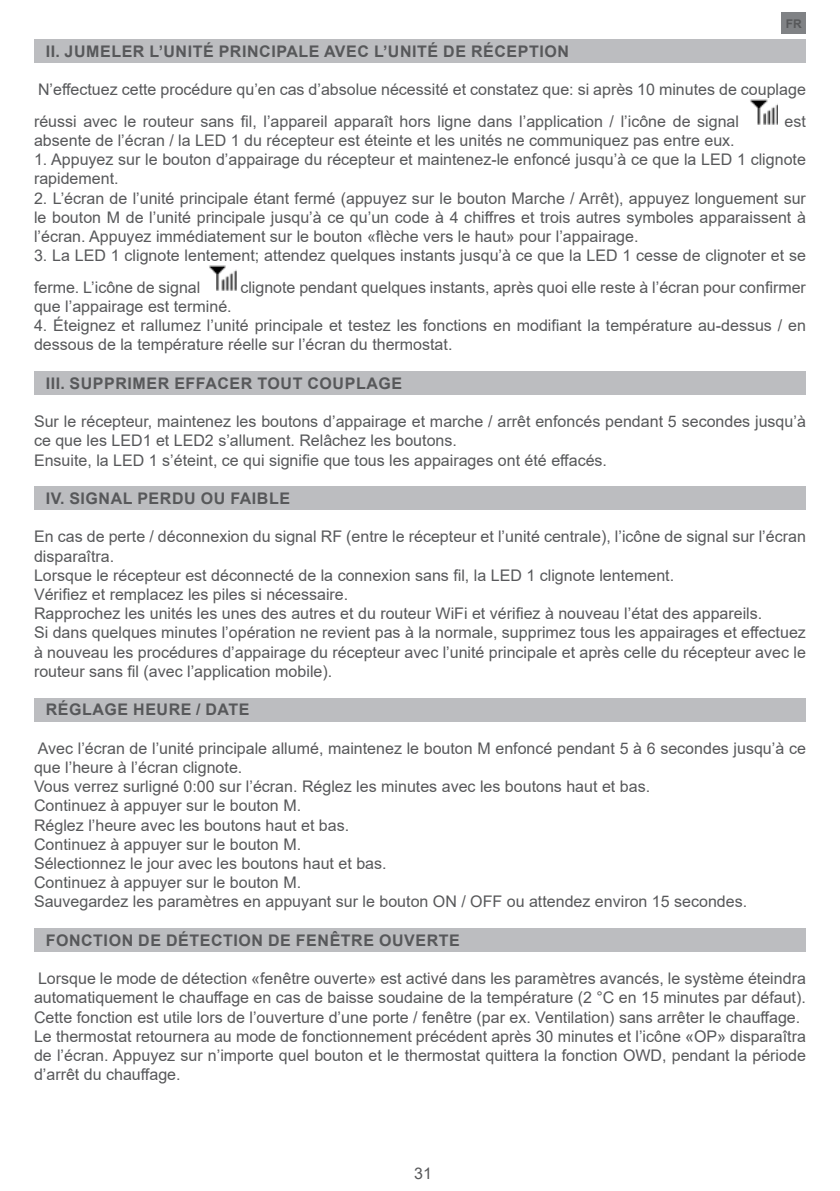
<style>
.page{position:relative;width:840px;height:1191px;background:#fff}
.page>*{position:absolute;margin:0;border:0;box-sizing:border-box;transform-origin:0 0}
.t1{font:16px/19.2px "Arial";color:#57585a}
.UPPERCASE_TITLE{font:700 16px "Arial";letter-spacing:.035em;color:#57585a}
.t2{font:700 12px "Arial";color:#57585a}
</style>
<div class="page">
<div style="left:781px;top:12px;width:24px;height:22px;background:#808285"></div>
<div style="left:34px;top:40px;width:771px;height:23px;background:#bcbdc0"></div>
<div style="left:34px;top:371px;width:771px;height:24px;background:#bcbdc0"></div>
<div style="left:34px;top:487px;width:771px;height:23px;background:#bcbdc0"></div>
<div style="left:34px;top:698px;width:771px;height:23px;background:#bcbdc0"></div>
<div style="left:34px;top:928px;width:771px;height:24px;background:#bcbdc0"></div>
<img style="left:750px;top:99px;width:27px;height:26px">
<img style="left:209px;top:265px;width:27px;height:26px">
<p class="t2" style="left:785px;top:15px;width:17px">FR</p>
<p class="UPPERCASE_TITLE" style="left:46px;top:40px;width:524px">II. JUMELER L’UNITÉ PRINCIPALE AVEC L’UNITÉ DE RÉCEPTION</p>
<p class="t1" style="left:34px;top:74px;width:773px;line-height:31.4px">N’effectuez cette procédure qu’en cas d’absolue nécessité et constatez que: si après 10 minutes de couplage réussi avec le routeur sans fil, l’appareil apparaît hors ligne dans l’application / l’icône de signal</p>
<p class="t1" style="left:784px;top:111px;width:23px">est</p>
<p class="t1" style="left:34px;top:131px;width:701px">absente de l’écran / la LED 1 du récepteur est éteinte et les unités ne communiquez pas entre eux.</p>
<p class="t1" style="left:34px;top:150px;width:773px">1. Appuyez sur le bouton d’appairage du récepteur et maintenez-le enfoncé jusqu’à ce que la LED 1 clignote rapidement.</p>
<p class="t1" style="left:34px;top:188px;width:773px;text-align:justify">2. L’écran de l’unité principale étant fermé (appuyez sur le bouton Marche / Arrêt), appuyez longuement sur le bouton M de l’unité principale jusqu’à ce qu’un code à 4 chiffres et trois autres symboles apparaissent à l’écran. Appuyez immédiatement sur le bouton «flèche vers le haut» pour l’appairage.</p>
<p class="t1" style="left:34px;top:240px;width:773px;line-height:31.4px">3. La LED 1 clignote lentement; attendez quelques instants jusqu’à ce que la LED 1 cesse de clignoter et se ferme. L’icône de signal</p>
<p class="t1" style="left:240px;top:277px;width:566px">clignote pendant quelques instants, après quoi elle reste à l’écran pour confirmer</p>
<p class="t1" style="left:34px;top:297px;width:199px">que l’appairage est terminé.</p>
<p class="t1" style="left:34px;top:316px;width:773px">4. Éteignez et rallumez l’unité principale et testez les fonctions en modifiant la température au-dessus / en dessous de la température réelle sur l’écran du thermostat.</p>
<p class="UPPERCASE_TITLE" style="left:46px;top:372px;width:358px">III. SUPPRIMER EFFACER TOUT COUPLAGE</p>
<p class="t1" style="left:34px;top:412px;width:773px">Sur le récepteur, maintenez les boutons d’appairage et marche / arrêt enfoncés pendant 5 secondes jusqu’à ce que les LED1 et LED2 s’allument. Relâchez les boutons.</p>
<p class="t1" style="left:34px;top:450px;width:574px">Ensuite, la LED 1 s’éteint, ce qui signifie que tous les appairages ont été effacés.</p>
<p class="UPPERCASE_TITLE" style="left:46px;top:487px;width:246px">IV. SIGNAL PERDU OU FAIBLE</p>
<p class="t1" style="left:34px;top:527px;width:773px">En cas de perte / déconnexion du signal RF (entre le récepteur et l’unité centrale), l’icône de signal sur l’écran disparaîtra.</p>
<p class="t1" style="left:34px;top:565px;width:641px">Lorsque le récepteur est déconnecté de la connexion sans fil, la LED 1 clignote lentement.</p>
<p class="t1" style="left:34px;top:585px;width:315px">Vérifiez et remplacez les piles si nécessaire.</p>
<p class="t1" style="left:34px;top:604px;width:729px">Rapprochez les unités les unes des autres et du routeur WiFi et vérifiez à nouveau l’état des appareils.</p>
<p class="t1" style="left:34px;top:623px;width:773px;text-align:justify">Si dans quelques minutes l’opération ne revient pas à la normale, supprimez tous les appairages et effectuez à nouveau les procédures d’appairage du récepteur avec l’unité principale et après celle du récepteur avec le routeur sans fil (avec l’application mobile).</p>
<p class="UPPERCASE_TITLE" style="left:46px;top:698px;width:205px">RÉGLAGE HEURE / DATE</p>
<p class="t1" style="left:34px;top:738px;width:773px">Avec l’écran de l’unité principale allumé, maintenez le bouton M enfoncé pendant 5 à 6 secondes jusqu’à ce que l’heure à l’écran clignote.</p>
<p class="t1" style="left:34px;top:777px;width:617px">Vous verrez surligné 0:00 sur l’écran. Réglez les minutes avec les boutons haut et bas.</p>
<p class="t1" style="left:34px;top:796px;width:268px">Continuez à appuyer sur le bouton M.</p>
<p class="t1" style="left:34px;top:815px;width:316px">Réglez l’heure avec les boutons haut et bas.</p>
<p class="t1" style="left:34px;top:834px;width:268px">Continuez à appuyer sur le bouton M.</p>
<p class="t1" style="left:34px;top:853px;width:354px">Sélectionnez le jour avec les boutons haut et bas.</p>
<p class="t1" style="left:34px;top:873px;width:268px">Continuez à appuyer sur le bouton M.</p>
<p class="t1" style="left:34px;top:892px;width:714px">Sauvegardez les paramètres en appuyant sur le bouton ON / OFF ou attendez environ 15 secondes.</p>
<p class="UPPERCASE_TITLE" style="left:46px;top:929px;width:415px">FONCTION DE DÉTECTION DE FENÊTRE OUVERTE</p>
<p class="t1" style="left:34px;top:969px;width:772px;text-align:justify">Lorsque le mode de détection «fenêtre ouverte» est activé dans les paramètres avancés, le système éteindra automatiquement le chauffage en cas de baisse soudaine de la température (2 °C en 15 minutes par défaut).<br>Cette fonction est utile lors de l’ouverture d’une porte / fenêtre (par ex. Ventilation) sans arrêter le chauffage.</p>
<p class="t1" style="left:34px;top:1026px;width:773px;text-align:justify">Le thermostat retournera au mode de fonctionnement précédent après 30 minutes et l’icône «OP» disparaîtra de l’écran. Appuyez sur n’importe quel bouton et le thermostat quittera la fonction OWD, pendant la période d’arrêt du chauffage.</p>
<p class="t1" style="left:414px;top:1163px;width:19px">31</p>
</div>
